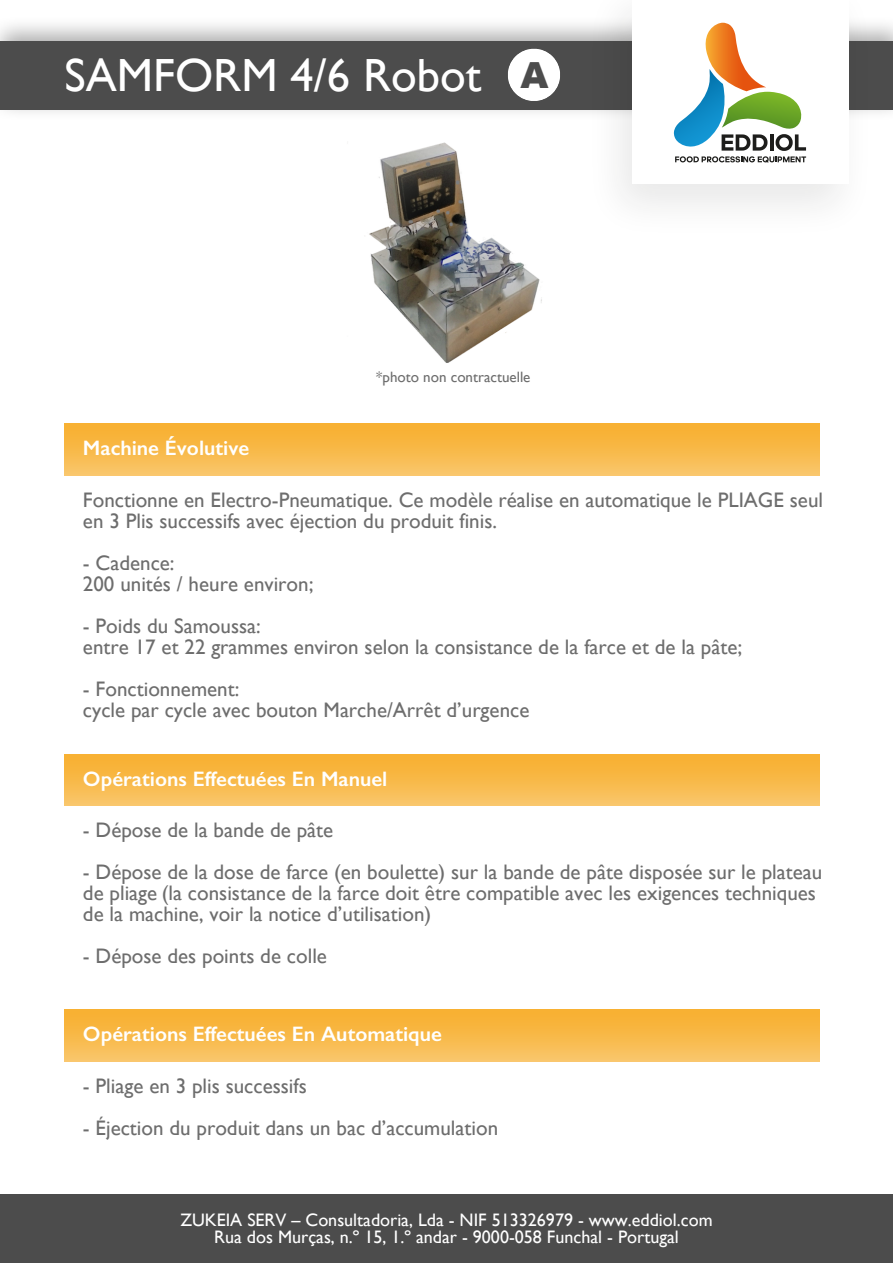
<style>
.page{position:relative;width:893px;height:1263px;background:#fff}
.page>*{position:absolute;margin:0;border:0;box-sizing:border-box;transform-origin:0 0}
.t1{font:46.5px "Gill Sans";color:#fff}
.t2{font:21px/21px "Gill Sans";color:#6d6d6d}
.t3{font:600 21px "Gill Sans";color:#fff}
.t4{font:18px/16.6px "Gill Sans";color:#fff;text-align:center}
.t5{font:15px "Gill Sans";color:#6d6d6d}
.s1{font-family:"Arial";font-weight:900;font-size:36px;color:#4c4c4c}
</style>
<div class="page">
<img style="left:0;top:24px;width:893px;height:89px">
<div style="left:0;top:42px;width:893px;height:68px;background:#4c4c4c"></div>
<div style="left:65px;top:424px;width:754px;height:51px;background:linear-gradient(to bottom,#f8ae2c,#f9c569)"></div>
<img style="left:369px;top:142px;width:173px;height:221px">
<svg style="left:508px;top:48px;width:52px;height:53px"></svg>
<img style="left:572px;top:17px;width:316px;height:188px">
<div style="left:632px;top:0;width:216px;height:184px;background:#fff"></div>
<div style="left:0;top:1195px;width:893px;height:68px;background:#4c4c4c"></div>
<div style="left:65px;top:754px;width:754px;height:52px;background:linear-gradient(to bottom,#f8ae2b,#f9c568)"></div>
<div style="left:65px;top:1010px;width:754px;height:51px;background:linear-gradient(to bottom,#f8ae2c,#f9c568)"></div>
<svg style="left:674px;top:23px;width:132px;height:140px"></svg>
<h1 class="t1" style="left:65px;top:48px;width:485px">SAMFORM 4/6 Robot <span class="s1">A</span></h1>
<p class="t3" style="left:83px;top:435px;width:168px">Machine Évolutive</p>
<p class="t5" style="left:376px;top:368px;width:156px">*photo non contractuelle</p>
<p class="t2" style="left:83px;top:489px;width:741px">Fonctionne en Electro-Pneumatique. Ce modèle réalise en automatique le PLIAGE seul en 3 Plis successifs avec éjection du produit finis.</p>
<p class="t2" style="left:83px;top:552px;width:232px">- Cadence:<br>200 unités / heure environ;</p>
<p class="t2" style="left:83px;top:615px;width:661px">- Poids du Samoussa:<br>entre 17 et 22 grammes environ selon la consistance de la farce et de la pâte;</p>
<p class="t2" style="left:83px;top:678px;width:448px">- Fonctionnement:<br>cycle par cycle avec bouton Marche/Arrêt d’urgence</p>
<p class="t3" style="left:83px;top:766px;width:306px">Opérations Effectuées En Manuel</p>
<p class="t2" style="left:83px;top:819px;width:252px">- Dépose de la bande de pâte</p>
<p class="t2" style="left:83px;top:861px;width:741px">- Dépose de la dose de farce (en boulette) sur la bande de pâte disposée sur le plateau de pliage (la consistance de la farce doit être compatible avec les exigences techniques de la machine, voir la notice d’utilisation)</p>
<p class="t2" style="left:83px;top:945px;width:245px">- Dépose des points de colle</p>
<p class="t3" style="left:83px;top:1021px;width:360px">Opérations Effectuées En Automatique</p>
<p class="t2" style="left:83px;top:1075px;width:225px">- Pliage en 3 plis successifs</p>
<p class="t2" style="left:83px;top:1117px;width:417px">- Éjection du produit dans un bac d’accumulation</p>
<p class="t4" style="left:180px;top:1212px;width:534px">ZUKEIA SERV – Consultadoria, Lda - NIF 513326979 - www.eddiol.com<br>Rua dos Murças, n.º 15, 1.º andar - 9000-058 Funchal - Portugal</p>
</div>
